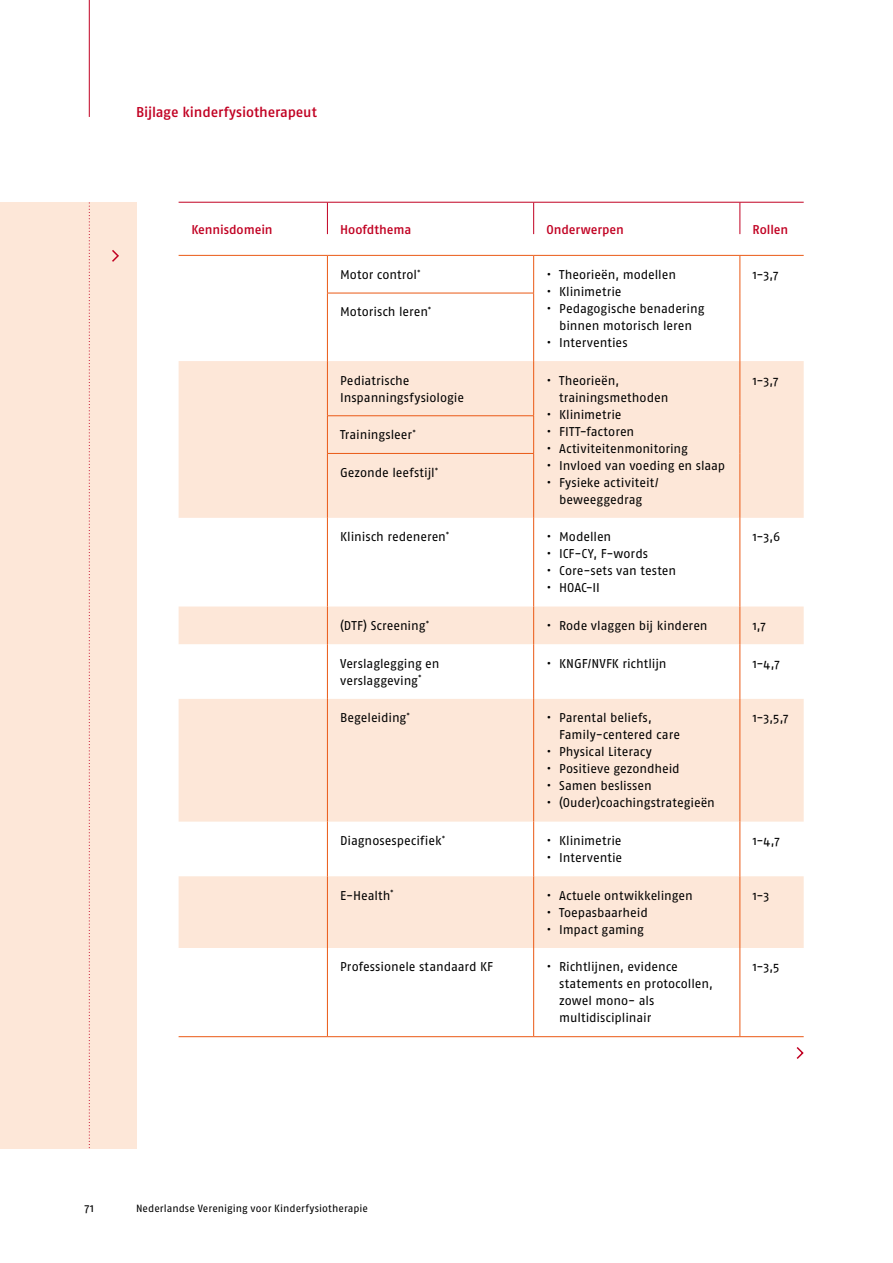
<style>
.page{position:relative;width:893px;height:1263px;background:#fff}
.page>*{position:absolute;margin:0;border:0;box-sizing:border-box;transform-origin:0 0}
.t1{font:500 14.25px "Fago No";letter-spacing:-.015em;color:#c10122}
.t2{font:12.75px/17px "Fago No";letter-spacing:-.005em;color:#000}
.t3{font:500 12.75px "Fago No";letter-spacing:-.005em;color:#c10122}
.t4{font:12px "Fago No";color:#000}
.t5{font:10.5px "Fago No";color:#000}
</style>
<div class="page">
<hr style="left:89px;top:0;width:1px;height:117px;background:#c10122">
<div style="left:0;top:202px;width:136px;height:946px;background:#fde7d8"></div>
<svg style="left:179px;top:361px;width:625px;height:587px;fill:#fde7d8"></svg>
<hr style="left:327px;top:256px;width:1px;height:37px;background:#ea5915">
<hr style="left:533px;top:256px;width:1px;height:37px;background:#ea5915">
<hr style="left:740px;top:256px;width:1px;height:37px;background:#ea5915">
<hr style="left:327px;top:293px;width:207px;height:1px;background:#ea5915">
<hr style="left:327px;top:293px;width:1px;height:68px;background:#ea5915">
<hr style="left:533px;top:293px;width:1px;height:68px;background:#ea5915">
<hr style="left:740px;top:293px;width:1px;height:68px;background:#ea5915">
<hr style="left:327px;top:361px;width:1px;height:54px;background:#ea5915">
<hr style="left:533px;top:361px;width:1px;height:54px;background:#ea5915">
<hr style="left:740px;top:361px;width:1px;height:55px;background:#ea5915">
<hr style="left:327px;top:415px;width:207px;height:1px;background:#ea5915">
<hr style="left:327px;top:416px;width:1px;height:37px;background:#ea5915">
<hr style="left:533px;top:416px;width:1px;height:37px;background:#ea5915">
<hr style="left:740px;top:416px;width:1px;height:37px;background:#ea5915">
<hr style="left:327px;top:453px;width:207px;height:1px;background:#ea5915">
<hr style="left:327px;top:454px;width:1px;height:64px;background:#ea5915">
<hr style="left:533px;top:454px;width:1px;height:64px;background:#ea5915">
<hr style="left:740px;top:453px;width:1px;height:65px;background:#ea5915">
<hr style="left:327px;top:518px;width:1px;height:88px;background:#ea5915">
<hr style="left:533px;top:518px;width:1px;height:88px;background:#ea5915">
<hr style="left:740px;top:518px;width:1px;height:88px;background:#ea5915">
<hr style="left:327px;top:606px;width:1px;height:38px;background:#ea5915">
<hr style="left:533px;top:606px;width:1px;height:38px;background:#ea5915">
<hr style="left:740px;top:606px;width:1px;height:38px;background:#ea5915">
<hr style="left:327px;top:644px;width:1px;height:55px;background:#ea5915">
<hr style="left:533px;top:644px;width:1px;height:55px;background:#ea5915">
<hr style="left:740px;top:644px;width:1px;height:55px;background:#ea5915">
<hr style="left:327px;top:699px;width:1px;height:123px;background:#ea5915">
<hr style="left:533px;top:699px;width:1px;height:123px;background:#ea5915">
<hr style="left:740px;top:699px;width:1px;height:123px;background:#ea5915">
<hr style="left:327px;top:822px;width:1px;height:54px;background:#ea5915">
<hr style="left:533px;top:822px;width:1px;height:54px;background:#ea5915">
<hr style="left:740px;top:822px;width:1px;height:54px;background:#ea5915">
<hr style="left:327px;top:876px;width:1px;height:72px;background:#ea5915">
<hr style="left:533px;top:876px;width:1px;height:72px;background:#ea5915">
<hr style="left:740px;top:876px;width:1px;height:72px;background:#ea5915">
<hr style="left:327px;top:948px;width:1px;height:88px;background:#ea5915">
<hr style="left:533px;top:948px;width:1px;height:88px;background:#ea5915">
<hr style="left:740px;top:948px;width:1px;height:88px;background:#ea5915">
<hr style="left:179px;top:202px;width:148px;height:1px;background:#c10122">
<hr style="left:327px;top:202px;width:207px;height:1px;background:#c10122">
<hr style="left:327px;top:202px;width:1px;height:32px;background:#c10122">
<hr style="left:534px;top:202px;width:206px;height:1px;background:#c10122">
<hr style="left:533px;top:202px;width:1px;height:32px;background:#c10122">
<hr style="left:740px;top:202px;width:64px;height:1px;background:#c10122">
<hr style="left:740px;top:202px;width:1px;height:32px;background:#c10122">
<hr style="left:179px;top:255px;width:148px;height:1px;background:#ea5915">
<hr style="left:327px;top:255px;width:207px;height:1px;background:#ea5915">
<hr style="left:534px;top:255px;width:206px;height:1px;background:#ea5915">
<hr style="left:740px;top:255px;width:64px;height:1px;background:#ea5915">
<hr style="left:179px;top:1036px;width:148px;height:1px;background:#ea5915">
<hr style="left:327px;top:1036px;width:207px;height:1px;background:#ea5915">
<hr style="left:534px;top:1036px;width:206px;height:1px;background:#ea5915">
<hr style="left:740px;top:1036px;width:64px;height:1px;background:#ea5915">
<svg style="left:796px;top:1047px;width:8px;height:12px"></svg>
<svg style="left:112px;top:250px;width:7px;height:12px"></svg>
<svg style="left:89px;top:202px;width:1px;height:946px"></svg>
<p class="t1" style="left:136px;top:104px;width:182px">Bijlage kinderfysiotherapeut</p>
<p class="t3" style="left:191px;top:222px;width:83px">Kennisdomein</p>
<p class="t3" style="left:340px;top:222px;width:73px">Hoofdthema</p>
<p class="t3" style="left:546px;top:222px;width:79px">Onderwerpen</p>
<p class="t3" style="left:753px;top:222px;width:37px">Rollen</p>
<p class="t2" style="left:340px;top:266px;width:82px">Motor control<sup>*</sup></p>
<p class="t2" style="left:546px;top:266px;width:131px">• Theorieën, modellen</p>
<p class="t2" style="left:546px;top:283px;width:77px">• Klinimetrie</p>
<p class="t2" style="left:546px;top:300px;width:159px;text-align:center">• Pedagogische benadering binnen motorisch leren</p>
<p class="t2" style="left:546px;top:334px;width:83px">• Interventies</p>
<p class="t2" style="left:753px;top:266px;width:27px">1-3,7</p>
<p class="t2" style="left:340px;top:303px;width:93px">Motorisch leren<sup>*</sup></p>
<p class="t2" style="left:340px;top:371px;width:126px">Pediatrische<br>Inspanningsfysiologie</p>
<p class="t2" style="left:559px;top:371px;width:111px;text-indent:-13px">• Theorieën, trainingsmethoden</p>
<p class="t2" style="left:546px;top:405px;width:77px">• Klinimetrie</p>
<p class="t2" style="left:546px;top:422px;width:89px">• FITT-factoren</p>
<p class="t2" style="left:546px;top:439px;width:143px">• Activiteitenmonitoring</p>
<p class="t2" style="left:546px;top:456px;width:180px">• Invloed van voeding en slaap</p>
<p class="t2" style="left:546px;top:473px;width:114px;text-align:center">• Fysieke activiteit/ beweeggedrag</p>
<p class="t2" style="left:340px;top:426px;width:77px">Trainingsleer<sup>*</sup></p>
<p class="t2" style="left:340px;top:464px;width:99px">Gezonde leefstijl<sup>*</sup></p>
<p class="t2" style="left:340px;top:528px;width:111px">Klinisch redeneren<sup>*</sup></p>
<p class="t2" style="left:546px;top:528px;width:66px">• Modellen</p>
<p class="t2" style="left:546px;top:545px;width:103px">• ICF-CY, F-words</p>
<p class="t2" style="left:546px;top:562px;width:131px">• Core-sets van testen</p>
<p class="t2" style="left:546px;top:579px;width:55px">• HOAC-II</p>
<p class="t2" style="left:753px;top:371px;width:27px">1-3,7</p>
<p class="t2" style="left:753px;top:528px;width:29px">1-3,6</p>
<p class="t2" style="left:340px;top:617px;width:90px">(DTF) Screening<sup>*</sup></p>
<p class="t2" style="left:546px;top:617px;width:163px">• Rode vlaggen bij kinderen</p>
<p class="t2" style="left:753px;top:617px;width:14px">1,7</p>
<p class="t2" style="left:340px;top:655px;width:101px">Verslaglegging en verslaggeving<sup>*</sup></p>
<p class="t2" style="left:546px;top:655px;width:122px">• KNGF/NVFK richtlijn</p>
<p class="t2" style="left:753px;top:655px;width:28px">1-4,7</p>
<p class="t2" style="left:340px;top:709px;width:71px">Begeleiding<sup>*</sup></p>
<p class="t2" style="left:559px;top:709px;width:122px;text-indent:-13px">• Parental beliefs,<br>Family-centered care</p>
<p class="t2" style="left:546px;top:743px;width:107px">• Physical Literacy</p>
<p class="t2" style="left:546px;top:760px;width:135px">• Positieve gezondheid</p>
<p class="t2" style="left:546px;top:777px;width:107px">• Samen beslissen</p>
<p class="t2" style="left:546px;top:794px;width:170px">• (Ouder)coachingstrategieën</p>
<p class="t2" style="left:753px;top:709px;width:37px">1-3,5,7</p>
<p class="t2" style="left:340px;top:832px;width:107px">Diagnosespecifiek<sup>*</sup></p>
<p class="t2" style="left:546px;top:832px;width:77px">• Klinimetrie</p>
<p class="t2" style="left:546px;top:849px;width:77px">• Interventie</p>
<p class="t2" style="left:340px;top:887px;width:55px">E-Health<sup>*</sup></p>
<p class="t2" style="left:546px;top:887px;width:148px">• Actuele ontwikkelingen</p>
<p class="t2" style="left:546px;top:904px;width:103px">• Toepasbaarheid</p>
<p class="t2" style="left:546px;top:921px;width:99px">• Impact gaming</p>
<p class="t2" style="left:753px;top:832px;width:28px">1-4,7</p>
<p class="t2" style="left:753px;top:887px;width:18px">1-3</p>
<p class="t2" style="left:340px;top:958px;width:154px">Professionele standaard KF</p>
<p class="t2" style="left:559px;top:958px;width:155px;text-indent:-13px">• Richtlijnen, evidence statements en protocollen, zowel mono- als multidisciplinair</p>
<p class="t2" style="left:753px;top:958px;width:28px">1-3,5</p>
<p class="t4" style="left:85px;top:1201px;width:11px">71</p>
<p class="t5" style="left:136px;top:1202px;width:234px">Nederlandse Vereniging voor Kinderfysiotherapie</p>
</div>
